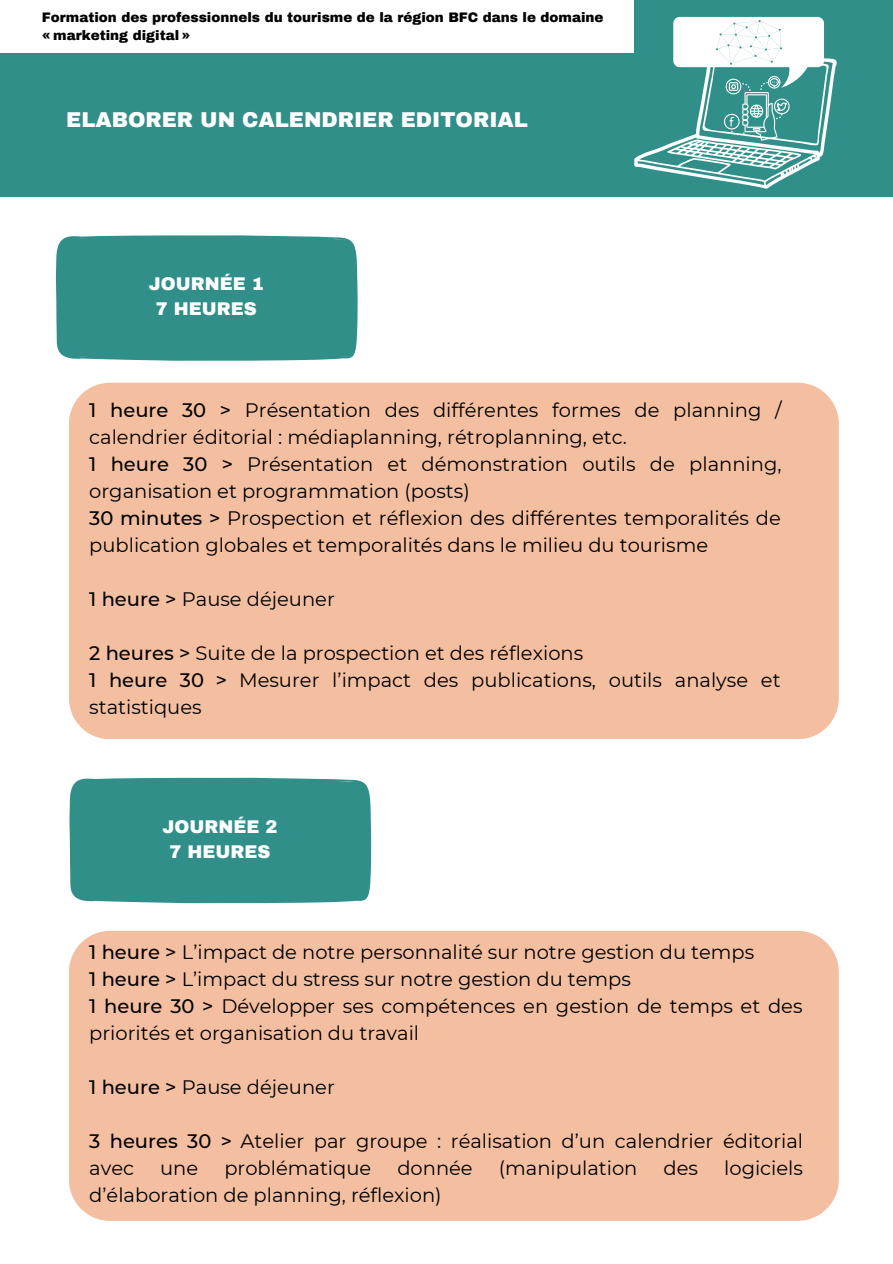
<style>
.page{position:relative;width:893px;height:1264px;background:#fff}
.page>*{position:absolute;margin:0;border:0;box-sizing:border-box;transform-origin:0 0}
.t1{font:900 21px "Archivo";color:#fff}
.t2{font:19.5px/27px "Montserrat";color:#000}
.t3{font:900 18px "Archivo";color:#fff}
.t4{font:900 13.5px/18px "Archivo";color:#000}
.s1{font-weight:500}
</style>
<div class="page">
<div style="left:0;top:0;width:892px;height:197px;background:#318f8a"></div>
<div style="left:0;top:0;width:634px;height:53px;background:#fff"></div>
<div style="left:69px;top:383px;width:769px;height:356px;background:#f4bfa0;border-radius:41px"></div>
<div style="left:69px;top:930px;width:769px;height:290px;background:#f4bfa0;border-radius:41px"></div>
<div style="left:56px;top:235px;width:301px;height:126px;background:#318f8a"></div>
<div style="left:69px;top:777px;width:302px;height:126px;background:#318f8a"></div>
<svg style="left:634px;top:17px;width:203px;height:172px"></svg>
<p class="t4" style="left:42px;top:8px;width:563px">Formation des professionnels du tourisme de la région BFC dans le domaine « marketing digital »</p>
<p class="t1" style="left:66px;top:109px;width:463px">ELABORER UN CALENDRIER EDITORIAL</p>
<p class="t3" style="left:149px;top:274px;width:116px">JOURNÉE 1</p>
<p class="t3" style="left:156px;top:299px;width:102px">7 HEURES</p>
<p class="t2" style="left:89px;top:396px;width:693px"><span class="s1">1 heure 30 &gt;</span> Présentation des différentes formes de planning / calendrier éditorial : médiaplanning, rétroplanning, etc.</p>
<p class="t2" style="left:89px;top:450px;width:693px"><span class="s1">1 heure 30 &gt;</span> Présentation et démonstration outils de planning, organisation et programmation (posts)</p>
<p class="t2" style="left:89px;top:504px;width:693px"><span class="s1">30 minutes &gt;</span> Prospection et réflexion des différentes temporalités de publication globales et temporalités dans le milieu du tourisme</p>
<p class="t2" style="left:89px;top:585px;width:247px"><span class="s1">1 heure &gt;</span> Pause déjeuner</p>
<p class="t2" style="left:89px;top:639px;width:495px"><span class="s1">2 heures &gt;</span> Suite de la prospection et des réflexions</p>
<p class="t2" style="left:89px;top:666px;width:692px"><span class="s1">1 heure 30 &gt;</span> Mesurer l’impact des publications, outils analyse et statistiques</p>
<p class="t3" style="left:162px;top:817px;width:116px">JOURNÉE 2</p>
<p class="t3" style="left:169px;top:841px;width:102px">7 HEURES</p>
<p class="t2" style="left:89px;top:938px;width:666px"><span class="s1">1 heure &gt;</span> L’impact de notre personnalité sur notre gestion du temps</p>
<p class="t2" style="left:89px;top:965px;width:543px"><span class="s1">1 heure &gt;</span> L’impact du stress sur notre gestion du temps</p>
<p class="t2" style="left:89px;top:992px;width:714px"><span class="s1">1 heure 30 &gt;</span> Développer ses compétences en gestion de temps et des priorités et organisation du travail</p>
<p class="t2" style="left:89px;top:1073px;width:247px"><span class="s1">1 heure &gt;</span> Pause déjeuner</p>
<p class="t2" style="left:89px;top:1127px;width:715px"><span class="s1">3 heures 30 &gt;</span> Atelier par groupe : réalisation d’un calendrier éditorial avec</p>
<p class="t2" style="left:160px;top:1154px;width:40px">une</p>
<p class="t2" style="left:224px;top:1154px;width:148px">problématique</p>
<p class="t2" style="left:397px;top:1154px;width:77px">donnée</p>
<p class="t2" style="left:499px;top:1154px;width:140px">(manipulation</p>
<p class="t2" style="left:663px;top:1154px;width:36px">des</p>
<p class="t2" style="left:724px;top:1154px;width:80px">logiciels</p>
<p class="t2" style="left:89px;top:1181px;width:354px">d’élaboration de planning, réflexion)</p>
</div>
